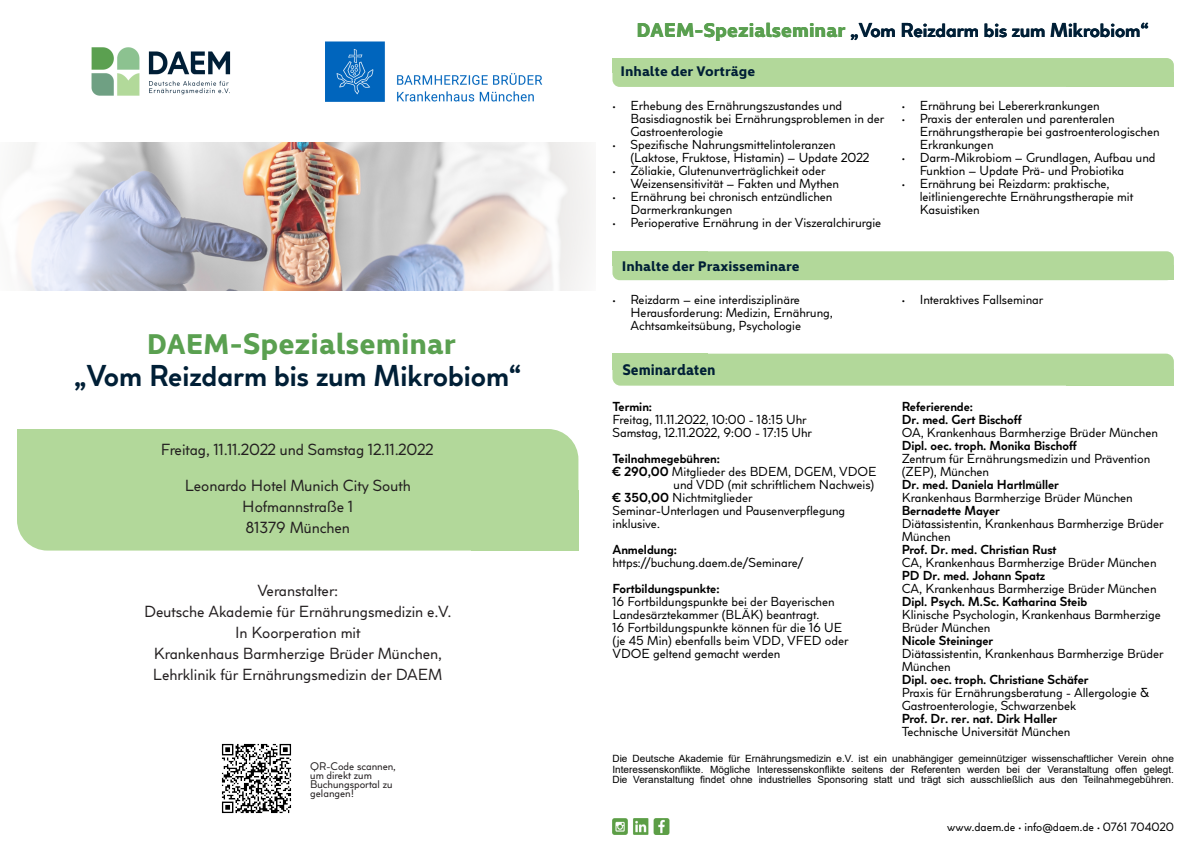
<style>
.page{position:relative;width:1191px;height:842px;background:#fff}
.page>*{position:absolute;margin:0;border:0;box-sizing:border-box;transform-origin:0 0}
.t1{font:700 30px "Coco Sharp XS";color:#001f36}
.t2{font:700 30px "Kyrial Display Pro";color:#5aa050}
.t3{font:700 20px "Coco Sharp XS";color:#001f36}
.t4{font:16px/21px "Coco Sharp XS";color:#231f20;text-align:center}
.t5{font:700 15.5px "Kyrial Display Pro";color:#001f36;scale:.92 1}
.t6{font:700 14px "Kyrial Display Pro";color:#001f36}
.t7{font:13px/13px "Coco Sharp XS";color:#000}
.t8{font:700 13px/13px "Coco Sharp XS";color:#000}
.t9{font:12px "Coco Sharp XS";color:#000}
.t10{font:11px/9px "Coco Sharp XS";color:#231f20}
.t11{font:10px/10.3px "Arial";color:#000;text-align:justify}
.s1{font-size:28.7px}
.s2{font-family:"Kyrial Display Pro";color:#5aa050}
.s3{font-weight:700}
</style>
<div class="page">
<img style="left:14px;top:142px;width:579px;height:148px">
<img style="left:326px;top:41px;width:217px;height:60px">
<img style="left:91px;top:47px;width:140px;height:49px">
<div style="left:17px;top:429px;width:561px;height:122px;background:#b2d89a;border-radius:30px"></div>
<div style="left:471px;top:490px;width:107px;height:61px;background:#b2d89a"></div>
<div style="left:17px;top:429px;width:95px;height:61px;background:#b2d89a"></div>
<div style="left:612px;top:354px;width:562px;height:32px;background:#b2d89a;border-radius:8px"></div>
<div style="left:1066px;top:370px;width:108px;height:16px;background:#b2d89a"></div>
<div style="left:612px;top:354px;width:96px;height:16px;background:#b2d89a"></div>
<div style="left:612px;top:251px;width:562px;height:29px;background:#b2d89a;border-radius:7px"></div>
<div style="left:1066px;top:266px;width:108px;height:14px;background:#b2d89a"></div>
<div style="left:612px;top:251px;width:96px;height:15px;background:#b2d89a"></div>
<div style="left:612px;top:58px;width:562px;height:29px;background:#b2d89a;border-radius:7px"></div>
<div style="left:1066px;top:72px;width:108px;height:15px;background:#b2d89a"></div>
<div style="left:612px;top:58px;width:96px;height:14px;background:#b2d89a"></div>
<img style="left:612px;top:819px;width:57px;height:16px">
<img style="left:221px;top:743px;width:71px;height:71px">
<h1 class="t2" style="left:147px;top:331px;width:311px"><span class="s1">DAEM-</span>Spezialseminar</h1>
<h1 class="t1" style="left:74px;top:357px;width:449px">„Vom Reizdarm bis zum Mikrobiom“</h1>
<p class="t4" style="left:161px;top:439px;width:274px">Freitag, 11.11.2022 und Samstag 12.11.2022</p>
<p class="t4" style="left:185px;top:475px;width:227px">Leonardo Hotel Munich City South<br>Hofmannstraße 1<br>81379 München</p>
<p class="t4" style="left:144px;top:580px;width:309px">Veranstalter:<br>Deutsche Akademie für Ernährungsmedizin e.V.<br>In Koorperation mit<br>Krankenhaus Barmherzige Brüder München, Lehrklinik für Ernährungsmedizin der DAEM</p>
<p class="t10" style="left:310px;top:762px;width:87px">QR-Code scannen, um direkt zum<br>Buchungsportal zu gelangen!</p>
<h2 class="t3" style="left:636px;top:18px;width:514px"><span class="s2">DAEM-Spezialseminar</span> „Vom Reizdarm bis zum Mikrobiom“</h2>
<p class="t6" style="left:620px;top:65px;width:136px">Inhalte der Vorträge</p>
<p class="t7" style="left:630px;top:99px;width:255px;text-indent:-18px">• Erhebung des Ernährungszustandes und<br>Basisdiagnostik bei Ernährungsproblemen in der<br>Gastroenterologie</p>
<p class="t7" style="left:630px;top:138px;width:240px;text-indent:-18px">• Spezifische Nahrungsmittelintoleranzen (Laktose, Fruktose, Histamin) – Update 2022</p>
<p class="t7" style="left:630px;top:164px;width:210px;text-indent:-18px">• Zöliakie, Glutenunverträglichkeit oder<br>Weizensensitivität – Fakten und Mythen</p>
<p class="t7" style="left:630px;top:190px;width:203px;text-indent:-18px">• Ernährung bei chronisch entzündlichen<br>Darmerkrankungen</p>
<p class="t7" style="left:612px;top:216px;width:270px">• Perioperative Ernährung in der Viszeralchirurgie</p>
<p class="t6" style="left:622px;top:260px;width:179px">Inhalte der Praxisseminare</p>
<p class="t7" style="left:901px;top:99px;width:199px">• Ernährung bei Lebererkrankungen</p>
<p class="t7" style="left:919px;top:112px;width:241px;text-indent:-18px">• Praxis der enteralen und parenteralen<br>Ernährungstherapie bei gastroenterologischen<br>Erkrankungen</p>
<p class="t7" style="left:919px;top:151px;width:237px;text-indent:-18px">• Darm-Mikrobiom – Grundlagen, Aufbau und<br>Funktion – Update Prä- und Probiotika</p>
<p class="t7" style="left:919px;top:177px;width:215px;text-indent:-18px">• Ernährung bei Reizdarm: praktische, leitliniengerechte Ernährungstherapie mit<br>Kasuistiken</p>
<p class="t7" style="left:630px;top:293px;width:204px;text-indent:-18px">• Reizdarm – eine interdisziplinäre<br>Herausforderung: Medizin, Ernährung,<br>Achtsamkeitsübung, Psychologie</p>
<p class="t7" style="left:901px;top:293px;width:143px">• Interaktives Fallseminar</p>
<p class="t5" style="left:622px;top:363px;width:103px">Seminardaten</p>
<p class="t8" style="left:612px;top:400px;width:41px">Termin:</p>
<p class="t7" style="left:612px;top:413px;width:201px">Freitag, 11.11.2022, 10:00 - 18:15 Uhr<br>Samstag, 12.11.2022, 9:00 - 17:15 Uhr</p>
<p class="t8" style="left:612px;top:452px;width:109px">Teilnahmegebühren:</p>
<p class="t7" style="left:612px;top:465px;width:266px"><span class="s3">€ 290,00</span> Mitglieder des BDEM, DGEM, VDOE</p>
<p class="t7" style="left:673px;top:478px;width:202px">und VDD (mit schriftlichem Nachweis)</p>
<p class="t7" style="left:612px;top:491px;width:141px"><span class="s3">€ 350,00</span> Nichtmitglieder</p>
<p class="t7" style="left:612px;top:504px;width:234px">Seminar-Unterlagen und Pausenverpflegung</p>
<p class="t7" style="left:612px;top:517px;width:49px">inklusive.</p>
<p class="t8" style="left:612px;top:543px;width:66px">Anmeldung:</p>
<p class="t7" style="left:612px;top:556px;width:192px">https://buchung.daem.de/Seminare/</p>
<p class="t8" style="left:612px;top:582px;width:109px">Fortbildungspunkte:</p>
<p class="t7" style="left:612px;top:595px;width:238px">16 Fortbildungspunkte bei der Bayerischen Landesärztekammer (BLÄK) beantragt.<br>16 Fortbildungspunkte können für die 16 UE (je 45 Min) ebenfalls beim VDD, VFED oder VDOE geltend gemacht werden</p>
<p class="t8" style="left:901px;top:400px;width:122px">Referierende:<br>Dr. med. Gert Bischoff</p>
<p class="t7" style="left:901px;top:426px;width:258px">OA, Krankenhaus Barmherzige Brüder München</p>
<p class="t8" style="left:901px;top:439px;width:177px">Dipl. oec. troph. Monika Bischoff</p>
<p class="t7" style="left:901px;top:452px;width:250px">Zentrum für Ernährungsmedizin und Prävention (ZEP), München</p>
<p class="t8" style="left:901px;top:478px;width:159px">Dr. med. Daniela Hartlmüller</p>
<p class="t7" style="left:901px;top:491px;width:233px">Krankenhaus Barmherzige Brüder München</p>
<p class="t8" style="left:901px;top:504px;width:100px">Bernadette Mayer</p>
<p class="t7" style="left:901px;top:517px;width:263px">Diätassistentin, Krankenhaus Barmherzige Brüder<br>München</p>
<p class="t8" style="left:901px;top:543px;width:156px">Prof. Dr. med. Christian Rust</p>
<p class="t7" style="left:901px;top:556px;width:256px">CA, Krankenhaus Barmherzige Brüder München</p>
<p class="t8" style="left:901px;top:569px;width:145px">PD Dr. med. Johann Spatz</p>
<p class="t7" style="left:901px;top:582px;width:256px">CA, Krankenhaus Barmherzige Brüder München</p>
<p class="t8" style="left:901px;top:595px;width:187px">Dipl. Psych. M.Sc. Katharina Steib</p>
<p class="t7" style="left:901px;top:608px;width:261px">Klinische Psychologin, Krankenhaus Barmherzige<br>Brüder München</p>
<p class="t8" style="left:901px;top:634px;width:93px">Nicole Steininger</p>
<p class="t7" style="left:901px;top:647px;width:263px">Diätassistentin, Krankenhaus Barmherzige Brüder<br>München</p>
<p class="t8" style="left:901px;top:673px;width:188px">Dipl. oec. troph. Christiane Schäfer</p>
<p class="t7" style="left:901px;top:686px;width:249px">Praxis für Ernährungsberatung - Allergologie &amp;<br>Gastroenterologie, Schwarzenbek</p>
<p class="t8" style="left:901px;top:712px;width:157px">Prof. Dr. rer. nat. Dirk Haller</p>
<p class="t7" style="left:901px;top:725px;width:170px">Technische Universität München</p>
<p class="t11" style="left:612px;top:754px;width:563px">Die Deutsche Akademie für Ernährungsmedizin e.V. ist ein unabhängiger gemeinnütziger wissenschaftlicher Verein ohne Interessenskonflikte. Mögliche Interessenskonflikte seitens der Referenten werden bei der Veranstaltung offen gelegt.<br>Die Veranstaltung findet ohne industrielles Sponsoring statt und trägt sich ausschließlich aus den Teilnahmegebühren.</p>
<p class="t9" style="left:947px;top:819px;width:228px">www.daem.de <span class="s3">·</span> info@daem.de <span class="s3">·</span> 0761 704020</p>
</div>
